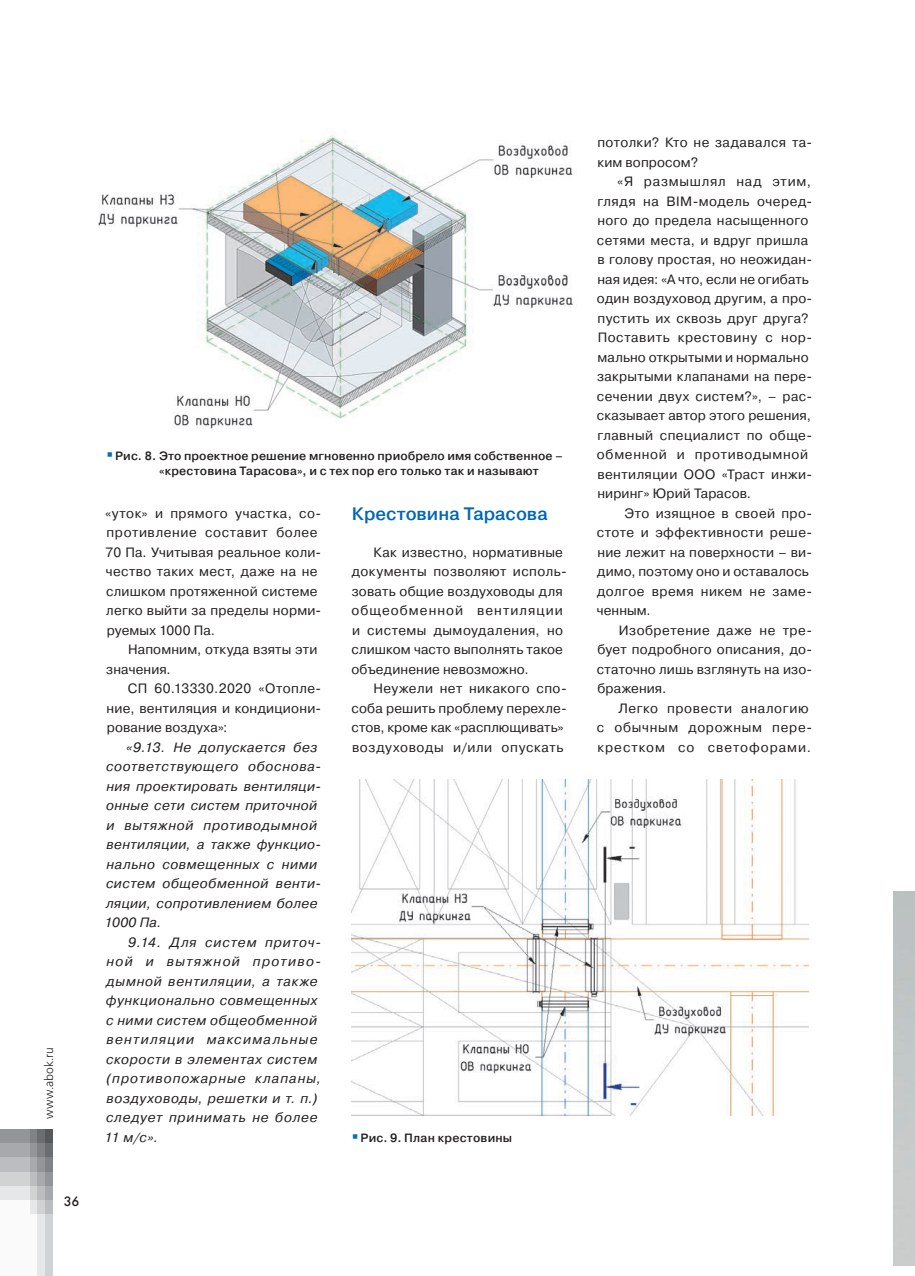
<style>
.page{position:relative;width:915px;height:1276px;background:#fff}
.page>*{position:absolute;margin:0;border:0;box-sizing:border-box;transform-origin:0 0}
.t1{font:500 18px "Pragmatica";color:#0166b3}
.t2{font:13.5px/19.5px "Pragmatica";letter-spacing:.025em;color:#231f20}
.t3{font:italic 13.5px/19.5px "Pragmatica";letter-spacing:.045em;color:#231f20}
.t4{font:13.5px/19.5px "Pragmatica";letter-spacing:.05em;color:#231f20}
.t5{font:13.5px "Futura Futuris C";color:#231f20}
.t6{font:500 12px/15px "Pragmatica";letter-spacing:.015em;color:#231f20}
.t7{font:12px "Free Set Light C";letter-spacing:-.005em;color:#231f20}
</style>
<div class="page">
<div style="left:0;top:1129px;width:30px;height:14px;background:#939598"></div>
<div style="left:0;top:1143px;width:30px;height:15px;background:#a8a9ad"></div>
<div style="left:0;top:1158px;width:30px;height:14px;background:#bcbdc0"></div>
<div style="left:0;top:1172px;width:30px;height:14px;background:#d1d2d4"></div>
<div style="left:0;top:1186px;width:30px;height:14px;background:#e6e7e9"></div>
<div style="left:30px;top:1129px;width:7px;height:14px;background:#808285"></div>
<div style="left:30px;top:1143px;width:7px;height:15px;background:#939598"></div>
<div style="left:30px;top:1158px;width:7px;height:14px;background:#a8a9ad"></div>
<div style="left:30px;top:1172px;width:7px;height:14px;background:#bcbdc0"></div>
<div style="left:30px;top:1186px;width:7px;height:14px;background:#d1d2d4"></div>
<div style="left:30px;top:1200px;width:7px;height:14px;background:#e6e7e9"></div>
<div style="left:37px;top:1129px;width:8px;height:14px;background:#6c6d70"></div>
<div style="left:37px;top:1143px;width:8px;height:15px;background:#808285"></div>
<div style="left:37px;top:1158px;width:8px;height:14px;background:#939598"></div>
<div style="left:37px;top:1172px;width:8px;height:14px;background:#a8a9ad"></div>
<div style="left:37px;top:1186px;width:8px;height:14px;background:#bcbdc0"></div>
<div style="left:37px;top:1200px;width:8px;height:14px;background:#d1d2d4"></div>
<div style="left:45px;top:1129px;width:8px;height:14px;background:#57585a"></div>
<div style="left:45px;top:1143px;width:8px;height:15px;background:#6c6d70"></div>
<div style="left:45px;top:1158px;width:8px;height:14px;background:#808285"></div>
<div style="left:45px;top:1172px;width:8px;height:14px;background:#939598"></div>
<div style="left:45px;top:1186px;width:8px;height:14px;background:#a8a9ad"></div>
<div style="left:45px;top:1200px;width:8px;height:14px;background:#bcbdc0"></div>
<div style="left:0;top:1200px;width:30px;height:76px;background:#fafafa"></div>
<div style="left:30px;top:1214px;width:7px;height:62px;background:#fafafa"></div>
<div style="left:37px;top:1214px;width:8px;height:62px;background:#e6e7e9"></div>
<div style="left:45px;top:1214px;width:8px;height:62px;background:#d1d2d4"></div>
<img style="left:98px;top:135px;width:475px;height:294px">
<img style="left:351px;top:780px;width:457px;height:336px">
<p class="t7" style="left:42px;top:1118px;width:73px;rotate:-90deg">www.abok.ru</p>
<p class="t5" style="left:64px;top:1193px;width:17px">36</p>
<p class="t6" style="left:159px;top:448px;width:405px;text-indent:-44px">Рис. 8. Это проектное решение мгновенно приобрело имя собственное – «крестовина Тарасова», и с тех пор его только так и называют</p>
<p class="t2" style="left:105px;top:503px;width:217px">«уток» и прямого участка, со&shy;противление составит более<br>70 Па. Учитывая реальное коли&shy;чество таких мест, даже на не слишком протяженной системе легко выйти за пределы норми&shy;руемых 1000 Па.</p>
<p class="t2" style="left:106px;top:640px;width:212px;text-indent:22px">Напомним, откуда взяты эти значения.</p>
<p class="t2" style="left:107px;top:679px;width:216px;text-align:justify;text-indent:21px">СП 60.13330.2020 «Отопле&shy;ние, вентиляция и кондициони&shy;рование воздуха»:</p>
<p class="t3" style="left:105px;top:737px;width:218px;text-indent:22px">«9.13. Не допускается без соответствующего обоснова&shy;ния проектировать вентиляци&shy;онные сети систем приточной и вытяжной противодымной вентиляции, а также функцио&shy;нально совмещенных с ними систем общеобменной венти&shy;ляции, сопротивлением более<br>1000 Па.</p>
<p class="t3" style="left:105px;top:932px;width:218px;text-indent:23px">9.14. Для систем приточ&shy;ной и вытяжной противо&shy;дымной вентиляции, а также функционально совмещенных с ними систем общеобменной вентиляции максимальные скорости в элементах систем (противопожарные клапаны, воздуховоды, решетки и т. п.) следует принимать не более<br>11 м/с».</p>
<h1 class="t1" style="left:352px;top:502px;width:197px">Крестовина Тарасова</h1>
<p class="t2" style="left:351px;top:542px;width:216px;text-indent:22px">Как известно, нормативные документы позволяют исполь&shy;зовать общие воздуховоды для общеобменной вентиляции и системы дымоудаления, но слишком часто выполнять такое объединение невозможно.</p>
<p class="t2" style="left:351px;top:679px;width:216px;text-indent:22px">Неужели нет никакого спо&shy;соба решить проблему перехле&shy;стов, кроме как «расплющивать» воздуховоды и/или опускать</p>
<p class="t6" style="left:360px;top:1130px;width:153px">Рис. 9. План крестовины</p>
<p class="t2" style="left:597px;top:133px;width:216px">потолки? Кто не задавался та&shy;ким вопросом?</p>
<p class="t2" style="left:596px;top:172px;width:217px;text-indent:20px">«Я размышлял над этим, глядя на BIM-модель очеред&shy;ного до предела насыщенного сетями места, и вдруг пришла в голову простая, но неожидан&shy;ная идея: «А что, если не огибать один воздуховод другим, а про&shy;пустить их сквозь друг друга?<br>Поставить крестовину с нор&shy;мально открытыми и нормально закрытыми клапанами на пере&shy;сечении двух систем?», – рас&shy;сказывает автор этого решения, главный специалист по обще&shy;обменной и противодымной вентиляции ООО «Траст инжи&shy;ниринг» Юрий Тарасов.</p>
<p class="t2" style="left:596px;top:503px;width:217px;text-indent:28px">Это изящное в своей про&shy;стоте и эффективности реше&shy;ние лежит на поверхности – ви&shy;димо, поэтому оно и оставалось долгое время никем не заме&shy;ченным.</p>
<p class="t2" style="left:596px;top:620px;width:217px;text-align:justify;text-indent:22px">Изобретение даже не тре&shy;бует подробного описания, до&shy;статочно лишь взглянуть на изо&shy;бражения.</p>
<p class="t4" style="left:596px;top:698px;width:216px;text-indent:21px">Легко провести аналогию с обычным дорожным пере&shy;крестком со светофорами.</p>
</div>
